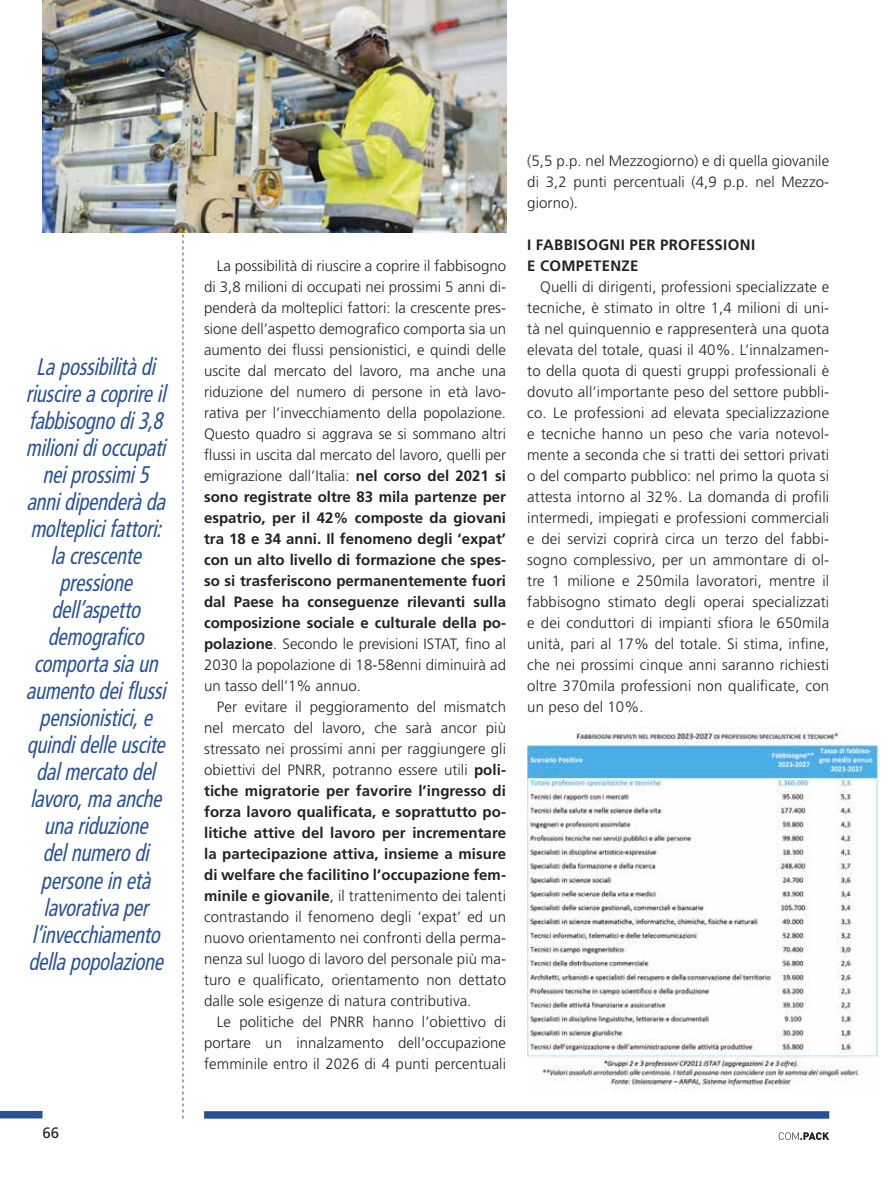
<style>
.page{position:relative;width:893px;height:1191px;background:#fff}
.page>*{position:absolute;margin:0;border:0;box-sizing:border-box;transform-origin:0 0}
.t1{font:italic condensed 24px/27px "Frutiger LT Std";color:#27509b;text-align:center;scale:.85 1}
.t2{font:300 15px/21px "Frutiger LT Std";letter-spacing:.005em;color:#222221;text-align:justify}
.t3{font:700 15px/21px "Frutiger LT Std";letter-spacing:.02em;color:#222221}
.t4{font:15px "Frutiger LT Std";color:#222221}
.s1{font-weight:700}
</style>
<div class="page">
<svg style="left:183px;top:232px;width:1px;height:886px"></svg>
<div style="left:0;top:1111px;width:43px;height:7px;background:#27509b"></div>
<div style="left:204px;top:1111px;width:625px;height:7px;background:#27509b"></div>
<svg style="left:779px;top:1132px;width:50px;height:8px"></svg>
<img style="left:527px;top:727px;width:352px;height:363px">
<img style="left:43px;top:0;width:463px;height:232px">
<p class="t1" style="left:26px;top:354px;width:173px">Lapossibilitàdi riuscireacoprireil fabbisognodi3,8 milionidioccupati neiprossimi5 annidipenderàda molteplicifattori: lacrescente pressione dell’aspetto demografico comportasiaun aumentodeiflussi pensionistici,e quindidelleuscite dalmercatodel lavoro,maanche unariduzione delnumerodi personeinetà lavorativaper l’invecchiamento dellapopolazione</p>
<p class="t4" style="left:43px;top:1124px;width:18px">66</p>
<p class="t2" style="left:204px;top:255px;width:303px;text-indent:13px">La possibilità di riuscire a coprire il fabbisogno di 3,8 milioni di occupati nei prossimi 5 anni di&shy;penderà da molteplici fattori: la crescente pres&shy;sione dell’aspetto demografico comporta sia un aumento dei flussi pensionistici, e quindi delle uscite dal mercato del lavoro, ma anche una riduzione del numero di persone in età lavo&shy;rativa per l’invecchiamento della popolazione.<br>Questo quadro si aggrava se si sommano altri flussi in uscita dal mercato del lavoro, quelli per emigrazione dall’Italia: <span class="s1">nel corso del 2021 si sono registrate oltre 83 mila partenze per espatrio, per il 42% composte da giovani tra 18 e 34 anni. Il fenomeno degli ‘expat’ con un alto livello di formazione che spes&shy;so si trasferiscono permanentemente fuori dal Paese ha conseguenze rilevanti sulla composizione sociale e culturale della po&shy;polazione</span>. Secondo le previsioni ISTAT, fino al 2030 la popolazione di 18-58enni diminuirà ad un tasso dell’1% annuo.</p>
<p class="t2" style="left:204px;top:696px;width:303px;text-indent:13px">Per evitare il peggioramento del mismatch nel mercato del lavoro, che sarà ancor più stressato nei prossimi anni per raggiungere gli obiettivi del PNRR, potranno essere utili <span class="s1">poli&shy;tiche migratorie per favorire l’ingresso di forza lavoro qualificata, e soprattutto po&shy;litiche attive del lavoro per incrementare la partecipazione attiva, insieme a misure di welfare che facilitino l’occupazione fem&shy;minile e giovanile</span>, il trattenimento dei talenti contrastando il fenomeno degli ‘expat’ ed un nuovo orientamento nei confronti della perma&shy;nenza sul luogo di lavoro del personale più ma&shy;turo e qualificato, orientamento non dettato dalle sole esigenze di natura contributiva.</p>
<p class="t2" style="left:204px;top:1011px;width:303px;text-indent:13px">Le politiche del PNRR hanno l’obiettivo di portare un innalzamento dell’occupazione femminile entro il 2026 di 4 punti percentuali</p>
<p class="t2" style="left:527px;top:150px;width:303px">(5,5 p.p. nel Mezzogiorno) e di quella giovanile di 3,2 punti percentuali (4,9 p.p. nel Mezzo&shy;giorno).</p>
<p class="t3" style="left:527px;top:234px;width:229px">I FABBISOGNI PER PROFESSIONI<br>E COMPETENZE</p>
<p class="t2" style="left:527px;top:276px;width:303px;text-indent:13px">Quelli di dirigenti, professioni specializzate e tecniche, è stimato in oltre 1,4 milioni di uni&shy;tà nel quinquennio e rappresenterà una quota elevata del totale, quasi il 40%. L’innalzamen&shy;to della quota di questi gruppi professionali è dovuto all’importante peso del settore pubbli&shy;co. Le professioni ad elevata specializzazione e tecniche hanno un peso che varia notevol&shy;mente a seconda che si tratti dei settori privati o del comparto pubblico: nel primo la quota si attesta intorno al 32%. La domanda di profili intermedi, impiegati e professioni commerciali e dei servizi coprirà circa un terzo del fabbi&shy;sogno complessivo, per un ammontare di ol&shy;tre 1 milione e 250mila lavoratori, mentre il fabbisogno stimato degli operai specializzati e dei conduttori di impianti sfiora le 650mila unità, pari al 17% del totale. Si stima, infine, che nei prossimi cinque anni saranno richiesti oltre 370mila professioni non qualificate, con un peso del 10%.</p>
</div>
